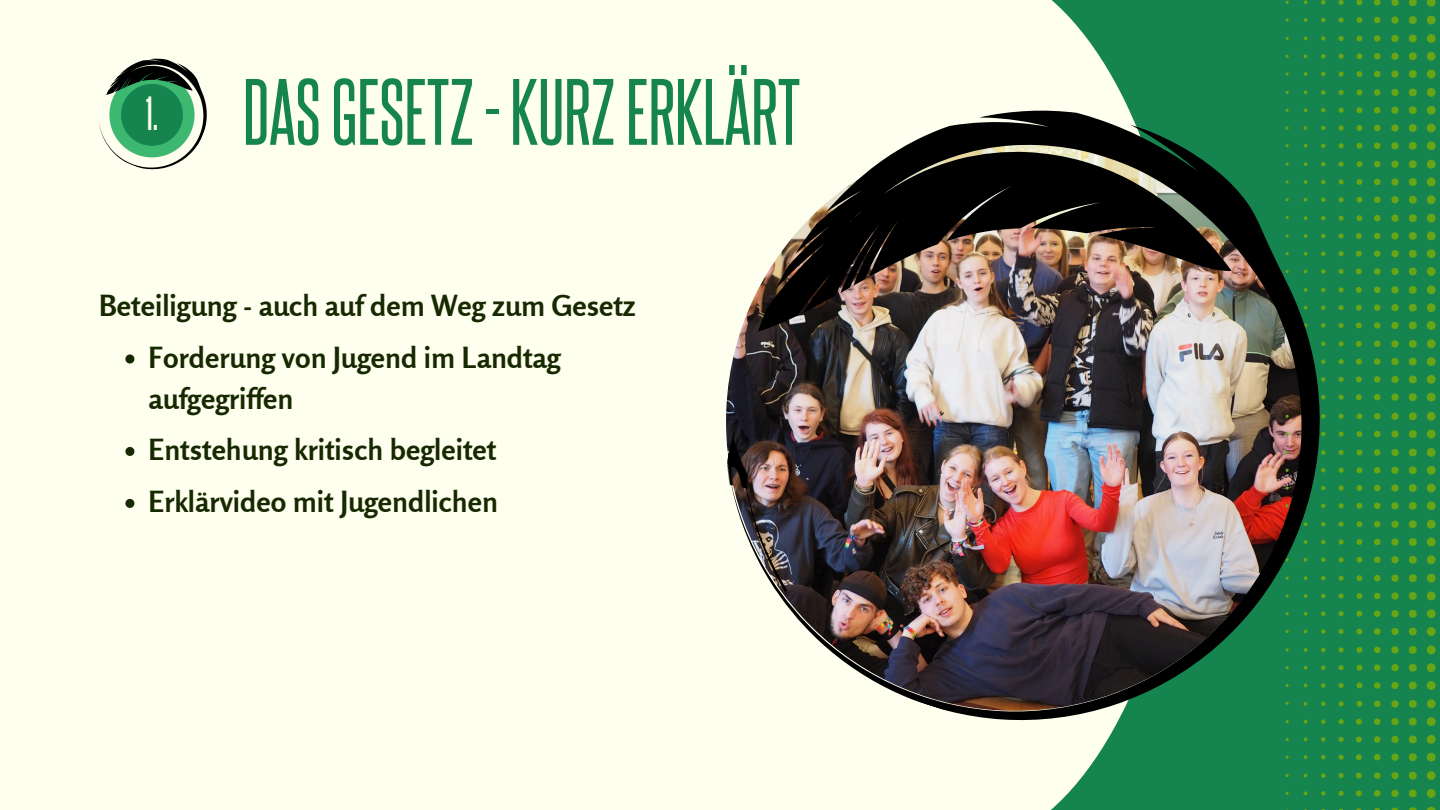
<style>
.page{position:relative;width:1440px;height:810px;background:#ffffef}
.page>*{position:absolute;margin:0;border:0;box-sizing:border-box;transform-origin:0 0}
.t1{font:80px "Aka Acid Steelfish";color:#15844f}
.t2{font:40.5px "Aka Acid Steelfish";color:#ffffef}
.t3{font:700 29px/40.5px "Rosario";color:#172900}
</style>
<div class="page">
<div style="left:991px;top:0;width:449px;height:810px;background:#15844f"></div>
<div style="left:1427px;top:285px;width:9px;height:9px;background:#67a516;border-radius:50%"></div>
<svg style="left:1427px;top:0;width:9px;height:7px"></svg>
<div style="left:1427px;top:16px;width:9px;height:9px;background:#67a516;border-radius:50%"></div>
<div style="left:1427px;top:124px;width:9px;height:8px;background:#67a516;border-radius:50%"></div>
<div style="left:1427px;top:375px;width:9px;height:9px;background:#67a516;border-radius:50%"></div>
<div style="left:1427px;top:249px;width:9px;height:9px;background:#67a516;border-radius:50%"></div>
<div style="left:1427px;top:160px;width:9px;height:9px;background:#67a516;border-radius:50%"></div>
<div style="left:1427px;top:267px;width:9px;height:9px;background:#67a516;border-radius:50%"></div>
<div style="left:1427px;top:34px;width:9px;height:9px;background:#67a516;border-radius:50%"></div>
<div style="left:1427px;top:178px;width:9px;height:8px;background:#67a516;border-radius:50%"></div>
<div style="left:1427px;top:303px;width:9px;height:9px;background:#67a516;border-radius:50%"></div>
<div style="left:1427px;top:88px;width:9px;height:9px;background:#67a516;border-radius:50%"></div>
<div style="left:1427px;top:393px;width:9px;height:9px;background:#67a516;border-radius:50%"></div>
<div style="left:1427px;top:214px;width:9px;height:9px;background:#67a516;border-radius:50%"></div>
<div style="left:1427px;top:106px;width:9px;height:9px;background:#67a516;border-radius:50%"></div>
<div style="left:1427px;top:339px;width:9px;height:9px;background:#67a516;border-radius:50%"></div>
<div style="left:1427px;top:52px;width:9px;height:9px;background:#67a516;border-radius:50%"></div>
<div style="left:1427px;top:321px;width:9px;height:9px;background:#67a516;border-radius:50%"></div>
<div style="left:1427px;top:231px;width:9px;height:9px;background:#67a516;border-radius:50%"></div>
<div style="left:1427px;top:357px;width:9px;height:9px;background:#67a516;border-radius:50%"></div>
<div style="left:1427px;top:141px;width:9px;height:9px;background:#67a516;border-radius:50%"></div>
<div style="left:1427px;top:70px;width:9px;height:9px;background:#67a516;border-radius:50%"></div>
<div style="left:1427px;top:195px;width:9px;height:9px;background:#67a516;border-radius:50%"></div>
<div style="left:1409px;top:214px;width:8px;height:8px;background:#67a516;border-radius:50%"></div>
<div style="left:1409px;top:340px;width:8px;height:8px;background:#67a516;border-radius:50%"></div>
<div style="left:1409px;top:70px;width:8px;height:8px;background:#67a516;border-radius:50%"></div>
<div style="left:1409px;top:375px;width:8px;height:8px;background:#67a516;border-radius:50%"></div>
<div style="left:1409px;top:267px;width:8px;height:8px;background:#67a516;border-radius:50%"></div>
<div style="left:1409px;top:52px;width:8px;height:8px;background:#67a516;border-radius:50%"></div>
<div style="left:1409px;top:89px;width:8px;height:7px;background:#67a516;border-radius:50%"></div>
<div style="left:1409px;top:16px;width:8px;height:8px;background:#67a516;border-radius:50%"></div>
<div style="left:1409px;top:321px;width:8px;height:8px;background:#67a516;border-radius:50%"></div>
<div style="left:1409px;top:304px;width:8px;height:8px;background:#67a516;border-radius:50%"></div>
<div style="left:1409px;top:250px;width:8px;height:8px;background:#67a516;border-radius:50%"></div>
<svg style="left:1409px;top:0;width:8px;height:6px"></svg>
<div style="left:1409px;top:232px;width:8px;height:8px;background:#67a516;border-radius:50%"></div>
<div style="left:1409px;top:196px;width:8px;height:8px;background:#67a516;border-radius:50%"></div>
<div style="left:1409px;top:178px;width:8px;height:8px;background:#67a516;border-radius:50%"></div>
<div style="left:1409px;top:160px;width:8px;height:8px;background:#67a516;border-radius:50%"></div>
<div style="left:1409px;top:106px;width:8px;height:8px;background:#67a516;border-radius:50%"></div>
<div style="left:1409px;top:142px;width:8px;height:8px;background:#67a516;border-radius:50%"></div>
<div style="left:1409px;top:34px;width:8px;height:8px;background:#67a516;border-radius:50%"></div>
<div style="left:1409px;top:393px;width:8px;height:8px;background:#67a516;border-radius:50%"></div>
<div style="left:1409px;top:286px;width:8px;height:8px;background:#67a516;border-radius:50%"></div>
<div style="left:1409px;top:358px;width:8px;height:8px;background:#67a516;border-radius:50%"></div>
<div style="left:1409px;top:124px;width:8px;height:8px;background:#67a516;border-radius:50%"></div>
<div style="left:1391px;top:16px;width:8px;height:8px;background:#67a516;border-radius:50%"></div>
<svg style="left:1391px;top:0;width:8px;height:6px"></svg>
<svg style="left:1374px;top:17px;width:6px;height:6px"></svg>
<svg style="left:1374px;top:0;width:6px;height:6px"></svg>
<svg style="left:1356px;top:17px;width:6px;height:6px"></svg>
<svg style="left:1357px;top:0;width:5px;height:5px"></svg>
<svg style="left:1339px;top:0;width:5px;height:5px"></svg>
<svg style="left:1339px;top:18px;width:5px;height:5px"></svg>
<svg style="left:1321px;top:18px;width:5px;height:4px"></svg>
<svg style="left:1321px;top:0;width:5px;height:5px"></svg>
<svg style="left:1303px;top:0;width:4px;height:4px"></svg>
<svg style="left:1304px;top:18px;width:3px;height:4px"></svg>
<svg style="left:991px;top:0;width:93px;height:810px;fill:#ffffef"></svg>
<div style="left:1427px;top:771px;width:9px;height:9px;background:#67a516;border-radius:50%"></div>
<div style="left:1427px;top:484px;width:9px;height:9px;background:#67a516;border-radius:50%"></div>
<div style="left:1427px;top:501px;width:9px;height:9px;background:#67a516;border-radius:50%"></div>
<div style="left:1427px;top:609px;width:9px;height:9px;background:#67a516;border-radius:50%"></div>
<div style="left:1427px;top:466px;width:9px;height:9px;background:#67a516;border-radius:50%"></div>
<div style="left:1427px;top:735px;width:9px;height:9px;background:#67a516;border-radius:50%"></div>
<div style="left:1427px;top:645px;width:9px;height:9px;background:#67a516;border-radius:50%"></div>
<div style="left:1427px;top:753px;width:9px;height:9px;background:#67a516;border-radius:50%"></div>
<div style="left:1427px;top:520px;width:9px;height:9px;background:#67a516;border-radius:50%"></div>
<div style="left:1427px;top:663px;width:9px;height:9px;background:#67a516;border-radius:50%"></div>
<div style="left:1427px;top:789px;width:9px;height:9px;background:#67a516;border-radius:50%"></div>
<div style="left:1427px;top:574px;width:9px;height:9px;background:#67a516;border-radius:50%"></div>
<div style="left:1427px;top:699px;width:9px;height:9px;background:#67a516;border-radius:50%"></div>
<div style="left:1427px;top:592px;width:9px;height:8px;background:#67a516;border-radius:50%"></div>
<div style="left:1427px;top:412px;width:9px;height:9px;background:#67a516;border-radius:50%"></div>
<div style="left:1427px;top:538px;width:9px;height:8px;background:#67a516;border-radius:50%"></div>
<svg style="left:1427px;top:807px;width:9px;height:3px"></svg>
<div style="left:1427px;top:717px;width:9px;height:9px;background:#67a516;border-radius:50%"></div>
<div style="left:1427px;top:627px;width:9px;height:9px;background:#67a516;border-radius:50%"></div>
<div style="left:1427px;top:555px;width:9px;height:9px;background:#67a516;border-radius:50%"></div>
<div style="left:1427px;top:448px;width:9px;height:9px;background:#67a516;border-radius:50%"></div>
<div style="left:1427px;top:681px;width:9px;height:9px;background:#67a516;border-radius:50%"></div>
<div style="left:1427px;top:430px;width:9px;height:9px;background:#67a516;border-radius:50%"></div>
<div style="left:1409px;top:700px;width:8px;height:8px;background:#67a516;border-radius:50%"></div>
<div style="left:1409px;top:466px;width:8px;height:8px;background:#67a516;border-radius:50%"></div>
<div style="left:1409px;top:556px;width:8px;height:8px;background:#67a516;border-radius:50%"></div>
<div style="left:1409px;top:753px;width:8px;height:8px;background:#67a516;border-radius:50%"></div>
<div style="left:1409px;top:538px;width:8px;height:8px;background:#67a516;border-radius:50%"></div>
<div style="left:1409px;top:574px;width:8px;height:8px;background:#67a516;border-radius:50%"></div>
<div style="left:1409px;top:502px;width:8px;height:8px;background:#67a516;border-radius:50%"></div>
<svg style="left:1409px;top:807px;width:8px;height:3px"></svg>
<div style="left:1409px;top:789px;width:8px;height:8px;background:#67a516;border-radius:50%"></div>
<div style="left:1409px;top:735px;width:8px;height:8px;background:#67a516;border-radius:50%"></div>
<div style="left:1409px;top:484px;width:8px;height:8px;background:#67a516;border-radius:50%"></div>
<div style="left:1409px;top:718px;width:8px;height:8px;background:#67a516;border-radius:50%"></div>
<div style="left:1409px;top:682px;width:8px;height:7px;background:#67a516;border-radius:50%"></div>
<div style="left:1409px;top:664px;width:8px;height:8px;background:#67a516;border-radius:50%"></div>
<div style="left:1409px;top:412px;width:8px;height:8px;background:#67a516;border-radius:50%"></div>
<div style="left:1409px;top:646px;width:8px;height:8px;background:#67a516;border-radius:50%"></div>
<div style="left:1409px;top:592px;width:8px;height:8px;background:#67a516;border-radius:50%"></div>
<div style="left:1409px;top:627px;width:8px;height:8px;background:#67a516;border-radius:50%"></div>
<div style="left:1409px;top:520px;width:8px;height:8px;background:#67a516;border-radius:50%"></div>
<div style="left:1409px;top:430px;width:8px;height:8px;background:#67a516;border-radius:50%"></div>
<div style="left:1409px;top:772px;width:8px;height:8px;background:#67a516;border-radius:50%"></div>
<div style="left:1409px;top:449px;width:8px;height:7px;background:#67a516;border-radius:50%"></div>
<div style="left:1409px;top:610px;width:8px;height:8px;background:#67a516;border-radius:50%"></div>
<svg style="left:1391px;top:808px;width:8px;height:2px"></svg>
<img style="left:726px;top:34px;width:673px;height:764px">
<img style="left:726px;top:407px;width:118px;height:247px">
<img style="left:726px;top:431px;width:40px;height:59px">
<svg style="left:125px;top:355px;width:9px;height:9px"></svg>
<svg style="left:125px;top:447px;width:9px;height:9px"></svg>
<svg style="left:125px;top:499px;width:9px;height:9px"></svg>
<svg style="left:99px;top:58px;width:108px;height:112px"></svg>
<p class="t2" style="left:146px;top:100px;width:14px">1.</p>
<p class="t1" style="left:243px;top:85px;width:559px">DASGESETZ-KURZERKLÄRT</p>
<p class="t3" style="left:99px;top:285px;width:538px">Beteiligung - auch auf dem Weg zum Gesetz</p>
<p class="t3" style="left:148px;top:337px;width:414px">Forderung von Jugend im Landtag aufgegriffen</p>
<p class="t3" style="left:148px;top:429px;width:349px">Entstehung kritisch begleitet</p>
<h2 class="t3" style="left:148px;top:481px;width:351px">Erklärvideo mit Jugendlichen</h2>
</div>
